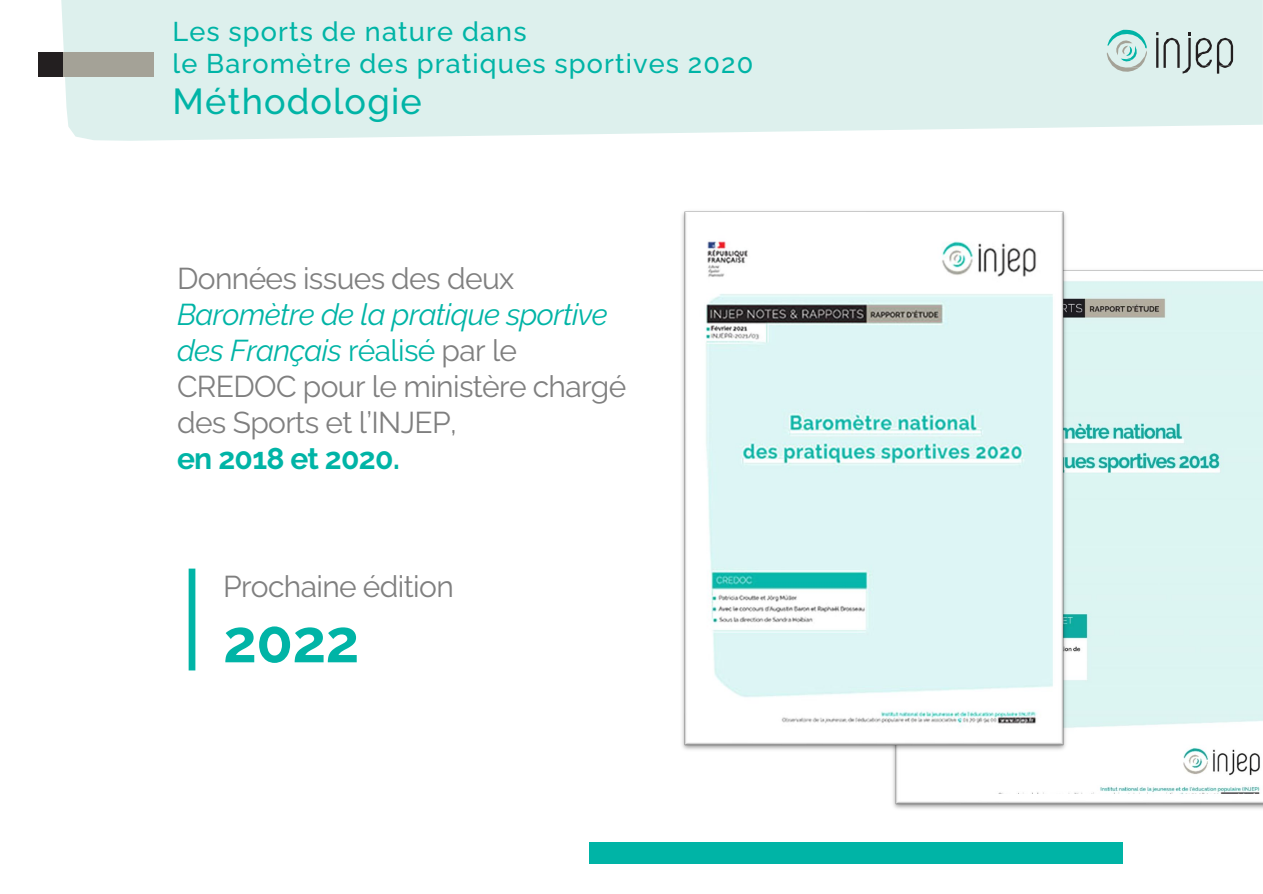
<style>
.page{position:relative;width:1263px;height:894px;background:#fff}
.page>*{position:absolute;margin:0;border:0;box-sizing:border-box;transform-origin:0 0}
.t1{font:700 60px "Raleway";color:#00b4a6}
.t2{font:500 36px "Raleway";letter-spacing:.03em;color:#00b4a6}
.t3{font:30px/36px "Raleway";letter-spacing:-.02em;color:#7f7f7f}
.t4{font:500 27px/32.4px "Raleway";letter-spacing:.045em;color:#00b4a6}
.s1{font-style:italic;color:#00b4a6}
.s2{color:#00b4a6}
.s3{font-weight:700;color:#00b4a6}
</style>
<div class="page">
<div style="left:61px;top:0;width:1202px;height:141px;background:#ddf0ed"></div>
<div style="left:38px;top:52px;width:26px;height:25px;background:#231f20"></div>
<div style="left:64px;top:52px;width:90px;height:25px;background:#a4a297"></div>
<hr style="left:1156px;top:38px;width:2px;height:30px;background:#231f20">
<svg style="left:1164px;top:32px;width:69px;height:42px;background:#b6c4c2"></svg>
<svg style="left:1107px;top:30px;width:40px;height:42px;background:#b6dcd7"></svg>
<div style="left:589px;top:841px;width:533px;height:22px;background:#00b4a6"></div>
<div style="left:189px;top:568px;width:6px;height:102px;background:#00b4a6"></div>
<img style="left:893px;top:270px;width:370px;height:539px">
<img style="left:682px;top:211px;width:387px;height:542px">
<p class="t4" style="left:172px;top:12px;width:582px">Les sports de nature dans<br>le Baromètre des pratiques sportives 2020</p>
<p class="t2" style="left:172px;top:73px;width:251px">Méthodologie</p>
<p class="t3" style="left:177px;top:257px;width:451px">Données issues des deux<br><span class="s1">Baromètre de la pratique sportive des Français</span> <span class="s2">réalisé</span> par le<br>CREDOC pour le ministère chargé des Sports et l’INJEP,<br><span class="s3">en 2018 et 2020.</span></p>
<p class="t3" style="left:223px;top:565px;width:232px">Prochaine édition</p>
<p class="t1" style="left:223px;top:594px;width:138px">2022</p>
</div>
